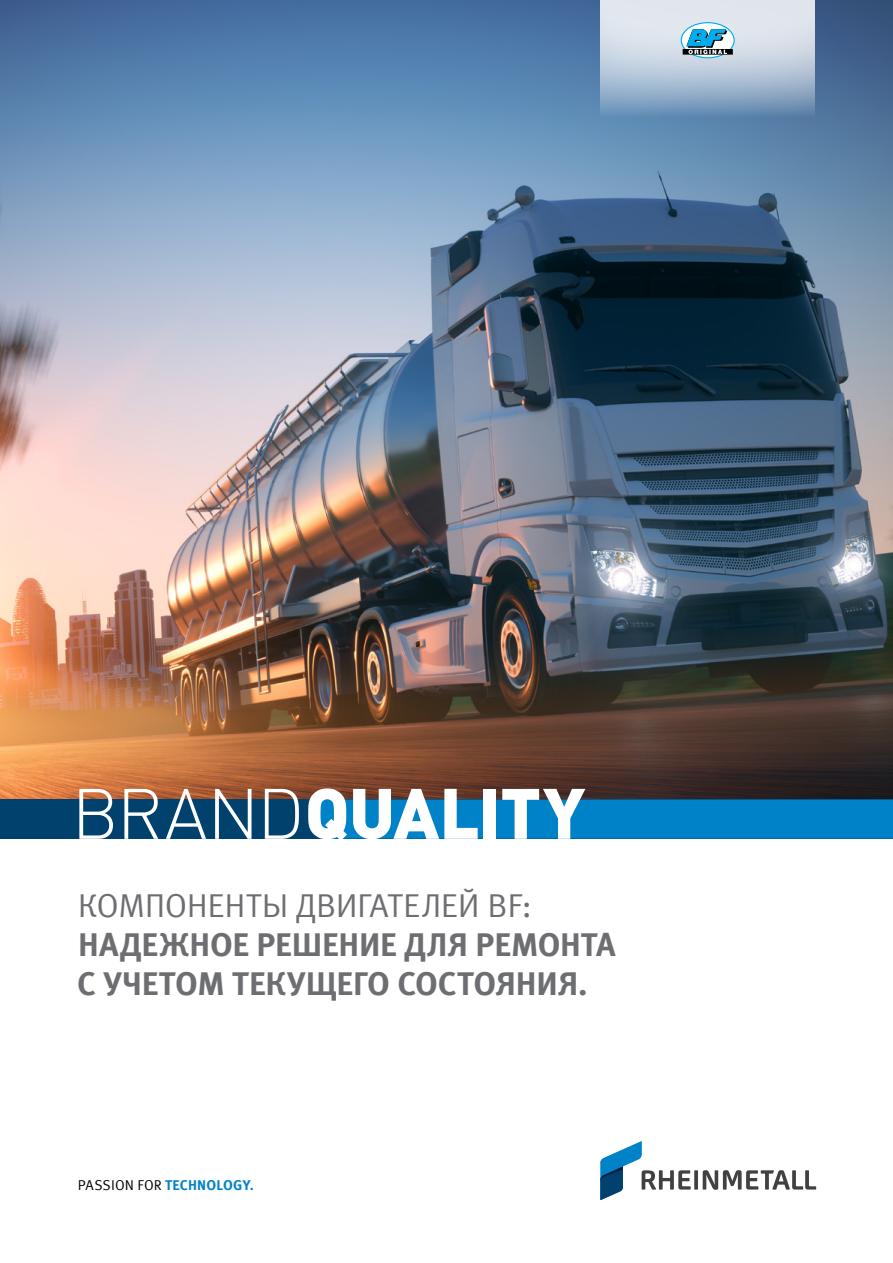
<style>
.page{position:relative;width:893px;height:1263px;background:#fff}
.page>*{position:absolute;margin:0;border:0;box-sizing:border-box;transform-origin:0 0}
.t1{font:900 70.2px "DIN Offc";letter-spacing:-.01em;color:#fff}
.t2{font:700 33px/39px "Meta Offc Pro";letter-spacing:-.005em;color:#6d6e71}
.t3{font:33px "Meta Offc Pro Norm";letter-spacing:-.015em;color:#6d6e71}
.t4{font:700 14.25px "Meta Offc Pro";letter-spacing:.01em;color:#0082c8}
.s1{font-weight:300}
.s2{font-family:"Meta Offc Pro Norm";font-weight:400;color:#000}
</style>
<div class="page">
<img style="left:0;top:0;width:893px;height:800px">
<svg style="left:600px;top:0;width:215px;height:117px;background:#b8c8d9"></svg>
<svg style="left:681px;top:22px;width:54px;height:36px"></svg>
<svg style="left:600px;top:1141px;width:216px;height:59px"></svg>
<div style="left:0;top:800px;width:893px;height:38px;background:#00416e"></div>
<div style="left:318px;top:800px;width:575px;height:38px;background:#0082c8"></div>
<h1 class="t1" style="left:72px;top:766px;width:515px"><span class="s1">BRAND</span>QUALITY</h1>
<p class="t3" style="left:78px;top:880px;width:456px">КОМПОНЕНТЫ ДВИГАТЕЛЕЙ BF:</p>
<p class="t2" style="left:77px;top:922px;width:540px">НАДЕЖНОЕ РЕШЕНИЕ ДЛЯ РЕМОНТА<br>С УЧЕТОМ ТЕКУЩЕГО СОСТОЯНИЯ.</p>
<p class="t4" style="left:78px;top:1173px;width:178px"><span class="s2">PASSION FOR</span> TECHNOLOGY.</p>
</div>
